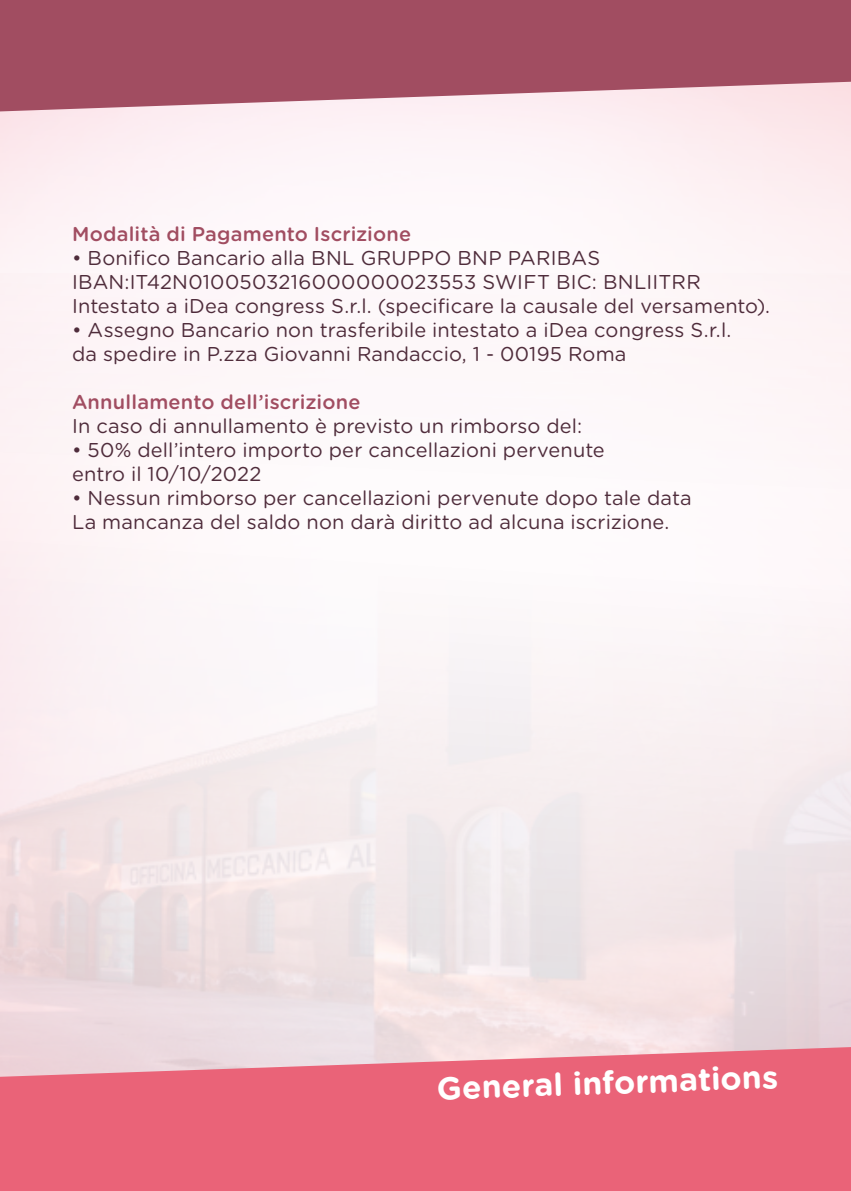
<style>
.page{position:relative;width:851px;height:1191px;background:#fff}
.page>*{position:absolute;margin:0;border:0;box-sizing:border-box;transform-origin:0 0}
.t1{font:700 32px "Gotham Rounded";color:#fff}
.t2{font:20px/24px "Gotham Rounded";letter-spacing:.005em;color:#4f2c3b}
.t3{font:500 20px "Gotham Rounded";letter-spacing:.01em;color:#a14d61}
</style>
<div class="page">
<svg style="left:0;top:111px;width:1px;height:32px"></svg>
<svg style="left:0;top:0;width:850px;height:111px;background:#ac6173"></svg>
<svg style="left:0;top:1044px;width:850px;height:147px;background:#ea7184"></svg>
<p class="t3" style="left:72px;top:219px;width:340px">Modalità di Pagamento Iscrizione</p>
<p class="t2" style="left:72px;top:245px;width:699px">• Bonifico Bancario alla BNL GRUPPO BNP PARIBAS<br>IBAN:IT42N0100503216000000023553 SWIFT BIC: BNLIITRR<br>Intestato a iDea congress S.r.l. (specificare la causale del versamento).</p>
<p class="t2" style="left:72px;top:317px;width:660px">• Assegno Bancario non trasferibile intestato a iDea congress S.r.l. da spedire in P.zza Giovanni Randaccio, 1 - 00195 Roma</p>
<p class="t3" style="left:72px;top:387px;width:290px">Annullamento dell’iscrizione</p>
<p class="t2" style="left:72px;top:413px;width:511px">In caso di annullamento è previsto un rimborso del:</p>
<p class="t2" style="left:72px;top:437px;width:534px">• 50% dell’intero importo per cancellazioni pervenute entro il 10/10/2022</p>
<p class="t2" style="left:72px;top:485px;width:621px">• Nessun rimborso per cancellazioni pervenute dopo tale data<br>La mancanza del saldo non darà diritto ad alcuna iscrizione.</p>
<h1 class="t1" style="left:436px;top:1065px;width:343px;rotate:-2deg">General informations</h1>
</div>
